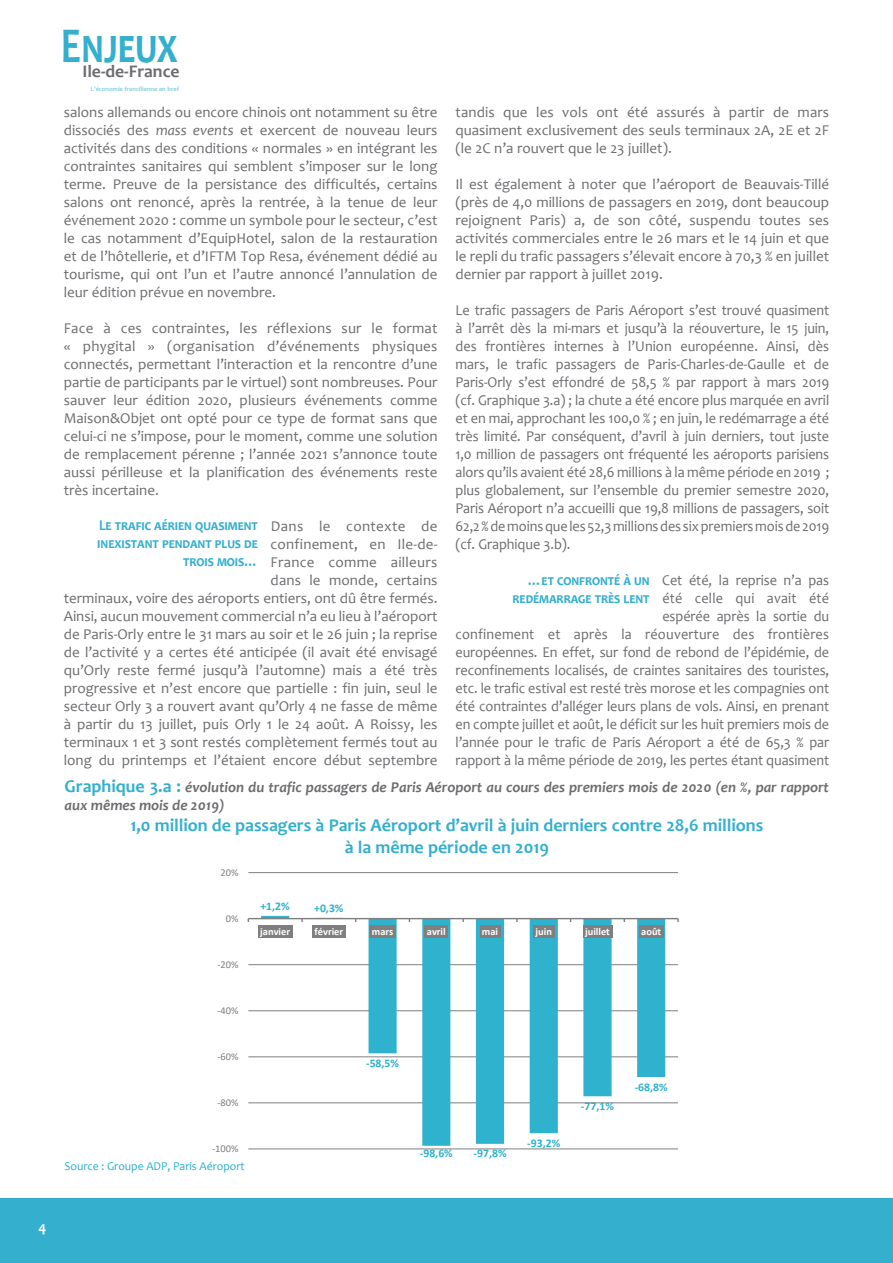
<style>
.page{position:relative;width:893px;height:1263px;background:#fff}
.page>*{position:absolute;margin:0;border:0;box-sizing:border-box;transform-origin:0 0}
.t1{font:700 50.4px "Candara";color:#34afce;scale:.77 1}
.t2{font:700 18px/21.6px "Candara";color:#34afce;text-align:center}
.t3{font:700 17.7px "Candara";color:#6c6d70}
.t4{font:15px/18px "Candara";color:#6c6d70;text-align:justify}
.t5{font:15px/18px "Candara";color:#6c6d70;text-align:justify;scale:.95 1}
.t6{font:italic 700 15px/18px "Candara";color:#6c6d70}
.t7{font:700 15px/18px "Candara";color:#34afce;text-align:right;scale:.9 1}
.t8{font:700 15px "Candara";color:#fff}
.t9{font:12px "Candara";letter-spacing:-.005em;color:#28b1cc}
.t10{font:700 11.7px "Calibri";color:#2eb2cd}
.t11{font:700 10.35px "Calibri";color:#fff}
.t12{font:10.35px "Calibri";letter-spacing:-.005em;color:#7f7f7f}
.t13{font:700 6.45px "Candara";color:#85cfe2}
.s1{font-style:italic}
.s2{font-style:normal;font-size:18px;color:#34afce}
</style>
<div class="page">
<div style="left:0;top:1198px;width:893px;height:65px;background:#34afce"></div>
<hr style="left:248px;top:1149px;width:430px;height:1px;background:#7f7f7f">
<hr style="left:248px;top:1102px;width:430px;height:1px;background:#7f7f7f">
<hr style="left:248px;top:1056px;width:430px;height:1px;background:#7f7f7f">
<hr style="left:248px;top:1010px;width:430px;height:1px;background:#7f7f7f">
<hr style="left:248px;top:964px;width:430px;height:1px;background:#7f7f7f">
<hr style="left:248px;top:872px;width:430px;height:1px;background:#7f7f7f">
<svg style="left:261px;top:916px;width:404px;height:230px"></svg>
<hr style="left:248px;top:918px;width:430px;height:1px;background:#7f7f7f">
<div style="left:258px;top:925px;width:34px;height:13px;background:#7f7f7f"></div>
<div style="left:312px;top:925px;width:34px;height:13px;background:#7f7f7f"></div>
<div style="left:369px;top:925px;width:27px;height:13px;background:#7f7f7f"></div>
<div style="left:424px;top:925px;width:24px;height:13px;background:#7f7f7f"></div>
<div style="left:480px;top:925px;width:20px;height:13px;background:#7f7f7f"></div>
<div style="left:533px;top:925px;width:21px;height:13px;background:#7f7f7f"></div>
<div style="left:583px;top:925px;width:29px;height:13px;background:#7f7f7f"></div>
<div style="left:639px;top:925px;width:24px;height:13px;background:#7f7f7f"></div>
<h1 class="t1" style="left:61px;top:14px;width:153px">Enjeux</h1>
<p class="t3" style="left:82px;top:61px;width:99px">Ile-de-France</p>
<p class="t4" style="left:64px;top:103px;width:375px">salons allemands ou encore chinois ont notamment su être dissociés des <span class="s1">mass events</span> et exercent de nouveau leurs activités dans des conditions « normales » en intégrant les contraintes sanitaires qui semblent s’imposer sur le long terme. Preuve de la persistance des difficultés, certains salons ont renoncé, après la rentrée, à la tenue de leur événement 2020 : comme un symbole pour le secteur, c’est le cas notamment d’EquipHotel, salon de la restauration et de l’hôtellerie, et d’IFTM Top Resa, événement dédié au tourisme, qui ont l’un et l’autre annoncé l’annulation de leur édition prévue en novembre.</p>
<p class="t4" style="left:64px;top:319px;width:375px">Face à ces contraintes, les réflexions sur le format « phygital » (organisation d’événements physiques connectés, permettant l’interaction et la rencontre d’une partie de participants par le virtuel) sont nombreuses. Pour sauver leur édition 2020, plusieurs événements comme Maison&amp;Objet ont opté pour ce type de format sans que celui-ci ne s’impose, pour le moment, comme une solution de remplacement pérenne ; l’année 2021 s’annonce toute aussi périlleuse et la planification des événements reste très incertaine.</p>
<p class="t7" style="left:97px;top:516px;width:180px">Le trafic aérien quasiment inexistant pendant plus de trois mois…</p>
<p class="t13" style="left:91px;top:85px;width:90px">L’économie francilienne en bref</p>
<p class="t4" style="left:64px;top:517px;width:375px;text-align:right">Dans le contexte de<br>confinement, en Ile-de-<br>France comme ailleurs<br>dans le monde, certains<br>terminaux, voire des aéroports entiers, ont dû être fermés.<br>Ainsi, aucun mouvement commercial n’a eu lieu à l’aéroport de Paris-Orly entre le 31 mars au soir et le 26 juin ; la reprise de l’activité y a certes été anticipée (il avait été envisagé qu’Orly reste fermé jusqu’à l’automne) mais a été très progressive et n’est encore que partielle : fin juin, seul le secteur Orly 3 a rouvert avant qu’Orly 4 ne fasse de même à partir du 13 juillet, puis Orly 1 le 24 août. A Roissy, les terminaux 1 et 3 sont restés complètement fermés tout au long du printemps et l’étaient encore début septembre</p>
<p class="t4" style="left:455px;top:103px;width:375px">tandis que les vols ont été assurés à partir de mars quasiment exclusivement des seuls terminaux 2A, 2E et 2F (le 2C n’a rouvert que le 23 juillet).</p>
<p class="t4" style="left:455px;top:175px;width:375px">Il est également à noter que l’aéroport de Beauvais-Tillé (près de 4,0 millions de passagers en 2019, dont beaucoup rejoignent Paris) a, de son côté, suspendu toutes ses activités commerciales entre le 26 mars et le 14 juin et que le repli du trafic passagers s’élevait encore à 70,3 % en juillet dernier par rapport à juillet 2019.</p>
<p class="t5" style="left:455px;top:301px;width:395px">Le trafic passagers de Paris Aéroport s’est trouvé quasiment à l’arrêt dès la mi-mars et jusqu’à la réouverture, le 15 juin, des frontières internes à l’Union européenne. Ainsi, dès mars, le trafic passagers de Paris-Charles-de-Gaulle et de Paris-Orly s’est effondré de 58,5 % par rapport à mars 2019 (cf. Graphique 3.a) ; la chute a été encore plus marquée en avril et en mai, approchant les 100,0 % ; en juin, le redémarrage a été très limité. Par conséquent, d’avril à juin derniers, tout juste 1,0 million de passagers ont fréquenté les aéroports parisiens alors qu’ils avaient été 28,6 millions à la même période en 2019 ; plus globalement, sur l’ensemble du premier semestre 2020, Paris Aéroport n’a accueilli que 19,8 millions de passagers, soit 62,2% de moins que les 52,3 millions des six premiers mois de 2019 (cf. Graphique 3.b).</p>
<p class="t7" style="left:512px;top:570px;width:154px">…et confronté à un redémarrage très lent</p>
<p class="t5" style="left:455px;top:571px;width:395px;text-align:right">Cet été, la reprise n’a pas<br>été celle qui avait été<br>espérée après la sortie du<br>confinement et après la réouverture des frontières européennes. En effet, sur fond de rebond de l’épidémie, de reconfinements localisés, de craintes sanitaires des touristes, etc. le trafic estival est resté très morose et les compagnies ont été contraintes d’alléger leurs plans de vols. Ainsi, en prenant en compte juillet et août, le déficit sur les huit premiers mois de l’année pour le trafic de Paris Aéroport a été de 65,3 % par rapport à la même période de 2019, les pertes étant quasiment</p>
<p class="t6" style="left:65px;top:778px;width:766px"><span class="s2">Graphique 3.a :</span> évolution du trafic passagers de Paris Aéroport au cours des premiers mois de 2020 (en %, par rapport aux mêmes mois de 2019)</p>
<p class="t2" style="left:130px;top:814px;width:634px">1,0 million de passagers à Paris Aéroport d’avril à juin derniers contre 28,6 millions à la même période en 2019</p>
<p class="t12" style="left:221px;top:865px;width:19px">20%</p>
<p class="t12" style="left:226px;top:911px;width:14px">0%</p>
<p class="t12" style="left:217px;top:957px;width:23px">-20%</p>
<p class="t12" style="left:217px;top:1003px;width:23px">-40%</p>
<p class="t12" style="left:217px;top:1049px;width:23px">-60%</p>
<p class="t12" style="left:217px;top:1095px;width:23px">-80%</p>
<p class="t12" style="left:212px;top:1141px;width:28px">-100%</p>
<p class="t9" style="left:65px;top:1159px;width:182px">Source : Groupe ADP, Paris Aéroport</p>
<p class="t10" style="left:260px;top:898px;width:31px">+1,2%</p>
<p class="t10" style="left:314px;top:900px;width:31px">+0,3%</p>
<p class="t11" style="left:260px;top:924px;width:31px">janvier</p>
<p class="t11" style="left:314px;top:924px;width:30px">février</p>
<p class="t11" style="left:372px;top:924px;width:23px">mars</p>
<p class="t11" style="left:427px;top:924px;width:20px">avril</p>
<p class="t11" style="left:482px;top:924px;width:18px">mai</p>
<p class="t11" style="left:536px;top:924px;width:18px">juin</p>
<p class="t11" style="left:585px;top:924px;width:26px">juillet</p>
<p class="t11" style="left:641px;top:924px;width:21px">août</p>
<p class="t10" style="left:366px;top:1055px;width:35px">-58,5%</p>
<p class="t10" style="left:420px;top:1145px;width:35px">-98,6%</p>
<p class="t10" style="left:473px;top:1145px;width:35px">-97,8%</p>
<p class="t10" style="left:527px;top:1135px;width:35px">-93,2%</p>
<p class="t10" style="left:581px;top:1098px;width:35px">-77,1%</p>
<p class="t10" style="left:635px;top:1079px;width:35px">-68,8%</p>
<p class="t8" style="left:38px;top:1217px;width:10px">4</p>
</div>
